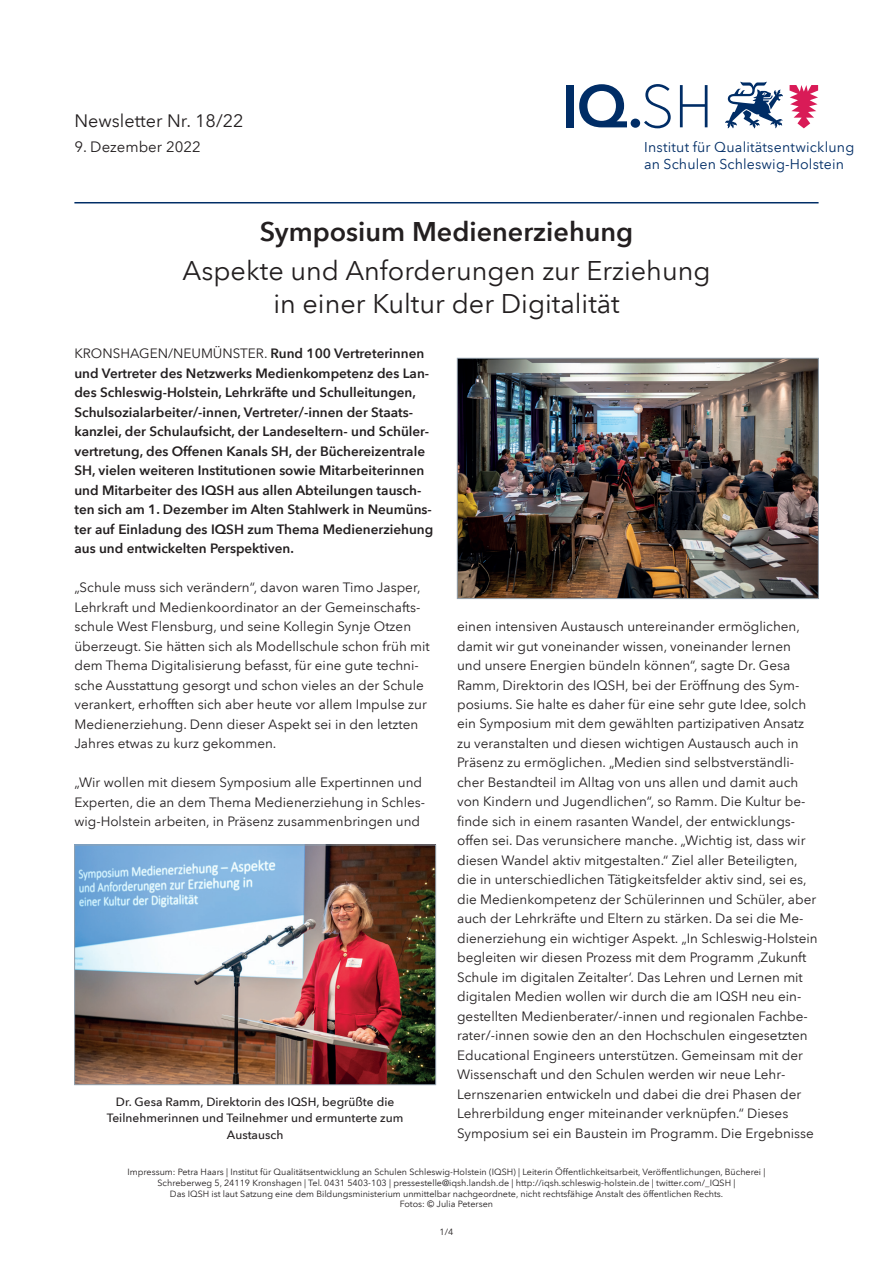
<style>
.page{position:relative;width:893px;height:1263px;background:#fff}
.page>*{position:absolute;margin:0;border:0;box-sizing:border-box;transform-origin:0 0}
.t1{font:27px/33px "Avenir Next LT Pro";color:#231f20;text-align:center}
.t2{font:600 27px "Avenir Next LT Pro";color:#231f20}
.t3{font:18px "Avenir Next LT Pro";color:#231f20}
.t4{font:15px "Avenir Next LT Pro";color:#231f20}
.t5{font:14.25px/17.1px "Avenir Next LT Pro";letter-spacing:.015em;color:#002d66}
.t6{font:13.5px/19.5px "Avenir Next LT Pro";color:#231f20}
.t7{font:600 13.5px/19.5px "Avenir Next LT Pro";color:#231f20}
.t8{font:500 12px/16.5px "Avenir Next LT Pro";color:#231f20;text-align:center}
.t9{font:9px/10.8px "Avenir Next LT Pro";color:#231f20;text-align:center}
.s1{font-weight:400}
</style>
<div class="page">
<hr style="left:74px;top:202px;width:745px;height:1px;background:#002d66">
<svg style="left:644px;top:84px;width:27px;height:44px"></svg>
<svg style="left:680px;top:85px;width:27px;height:42px"></svg>
<svg style="left:790px;top:85px;width:28px;height:43px"></svg>
<svg style="left:725px;top:82px;width:58px;height:46px"></svg>
<div style="left:566px;top:85px;width:8px;height:42px;background:#002d66"></div>
<svg style="left:579px;top:84px;width:48px;height:43px"></svg>
<div style="left:631px;top:119px;width:9px;height:9px;background:#002d66;border-radius:50%"></div>
<img style="left:459px;top:360px;width:358px;height:237px">
<div style="left:457px;top:358px;width:362px;height:241px;border:1px solid #94a2ae"></div>
<img style="left:76px;top:847px;width:358px;height:236px">
<div style="left:74px;top:845px;width:362px;height:240px;border:1px solid #94a2ae"></div>
<h2 class="t3" style="left:74px;top:110px;width:171px">Newsletter Nr. 18/22</h2>
<p class="t4" style="left:74px;top:138px;width:128px">9. Dezember 2022</p>
<p class="t5" style="left:644px;top:138px;width:212px">Institut für Qualitätsentwicklung an Schulen Schleswig-Holstein</p>
<h1 class="t2" style="left:260px;top:215px;width:375px">Symposium Medienerziehung</h1>
<h1 class="t1" style="left:183px;top:254px;width:529px">Aspekte und Anforderungen zur Erziehung in einer Kultur der Digitalität</h1>
<p class="t7" style="left:74px;top:344px;width:360px"><span class="s1">KRONSHAGEN/NEUMÜNSTER.</span> Rund 100 Vertreterinnen und Vertreter des Netzwerks Medienkompetenz des Lan&shy;des Schleswig-Holstein, Lehrkräfte und Schulleitungen, Schulsozialarbeiter/-innen, Vertreter/-innen der Staats&shy;kanzlei, der Schulaufsicht, der Landeseltern- und Schüler&shy;vertretung, des Offenen Kanals SH, der Büchereizentrale SH, vielen weiteren Institutionen sowie Mitarbeiterinnen und Mitarbeiter des IQSH aus allen Abteilungen tausch&shy;ten sich am 1. Dezember im Alten Stahlwerk in Neumüns&shy;ter auf Einladung des IQSH zum Thema Medienerziehung aus und entwickelten Perspektiven.</p>
<p class="t6" style="left:74px;top:578px;width:357px">„Schule muss sich verändern“, davon waren Timo Jasper, Lehrkraft und Medienkoordinator an der Gemeinschafts&shy;schule West Flensburg, und seine Kollegin Synje Otzen überzeugt. Sie hätten sich als Modellschule schon früh mit dem Thema Digitalisierung befasst, für eine gute techni&shy;sche Ausstattung gesorgt und schon vieles an der Schule verankert, erhofften sich aber heute vor allem Impulse zur Medienerziehung. Denn dieser Aspekt sei in den letzten Jahres etwas zu kurz gekommen.</p>
<p class="t6" style="left:74px;top:772px;width:352px">„Wir wollen mit diesem Symposium alle Expertinnen und<br>Experten, die an dem Thema Medienerziehung in Schles&shy;wig-Holstein arbeiten, in Präsenz zusammenbringen und</p>
<p class="t6" style="left:457px;top:616px;width:362px">einen intensiven Austausch untereinander ermöglichen, damit wir gut voneinander wissen, voneinander lernen und unsere Energien bündeln können“, sagte Dr. Gesa Ramm, Direktorin des IQSH, bei der Eröffnung des Sym&shy;posiums. Sie halte es daher für eine sehr gute Idee, solch ein Symposium mit dem gewählten partizipativen Ansatz zu veranstalten und diesen wichtigen Austausch auch in Präsenz zu ermöglichen. „Medien sind selbstverständli&shy;cher Bestandteil im Alltag von uns allen und damit auch von Kindern und Jugendlichen“, so Ramm. Die Kultur be&shy;finde sich in einem rasanten Wandel, der entwicklungs&shy;offen sei. Das verunsichere manche. „Wichtig ist, dass wir diesen Wandel aktiv mitgestalten.“ Ziel aller Beteiligten, die in unterschiedlichen Tätigkeitsfelder aktiv sind, sei es, die Medienkompetenz der Schülerinnen und Schüler, aber auch der Lehrkräfte und Eltern zu stärken. Da sei die Me&shy;dienerziehung ein wichtiger Aspekt. „In Schleswig-Holstein begleiten wir diesen Prozess mit dem Programm ‚Zukunft Schule im digitalen Zeitalter‘. Das Lehren und Lernen mit digitalen Medien wollen wir durch die am IQSH neu ein&shy;gestellten Medienberater/-innen und regionalen Fachbe&shy;rater/-innen sowie den an den Hochschulen eingesetzten Educational Engineers unterstützen. Gemeinsam mit der Wissenschaft und den Schulen werden wir neue Lehr-Lernszenarien entwickeln und dabei die drei Phasen der Lehrerbildung enger miteinander verknüpfen.“ Dieses Symposium sei ein Baustein im Programm. Die Ergebnisse</p>
<p class="t8" style="left:107px;top:1093px;width:298px">Dr. Gesa Ramm, Direktorin des IQSH, begrüßte die<br>Teilnehmerinnen und Teilnehmer und ermunterte zum<br>Austausch</p>
<p class="t9" style="left:127px;top:1166px;width:639px">Impressum: Petra Haars | Institut für Qualitätsentwicklung an Schulen Schleswig-Holstein (IQSH) | Leiterin Öffentlichkeitsarbeit, Veröffentlichungen, Bücherei |<br>Schreberweg 5, 24119 Kronshagen | Tel. 0431 5403-103 | pressestelle@iqsh.landsh.de | http://iqsh.schleswig-holstein.de | twitter.com/_IQSH |<br>Das IQSH ist laut Satzung eine dem Bildungsministerium unmittelbar nachgeordnete, nicht rechtsfähige Anstalt des öffentlichen Rechts.</p>
<p class="t9" style="left:400px;top:1199px;width:95px">Fotos: © Julia Petersen</p>
<p class="t9" style="left:440px;top:1227px;width:15px">1/4</p>
</div>
